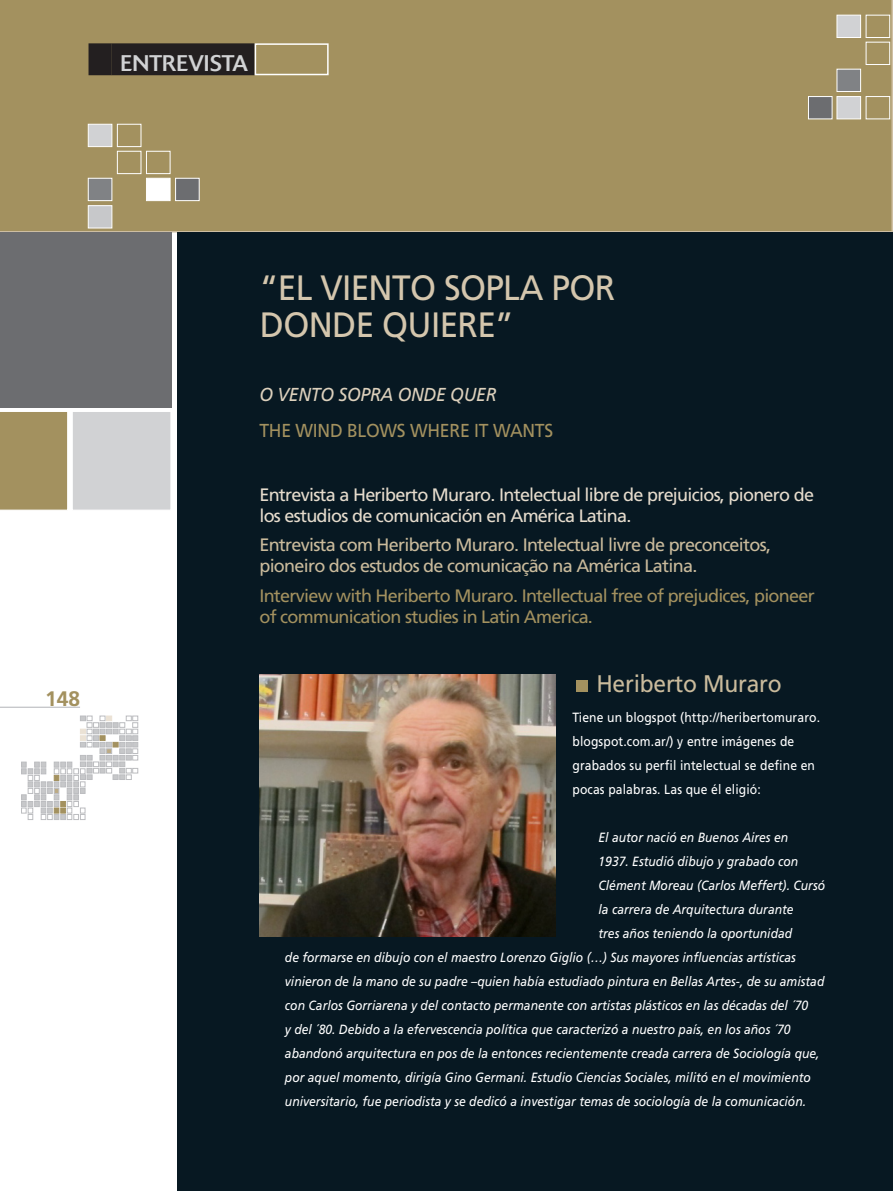
<style>
.page{position:relative;width:893px;height:1191px;background:#fff}
.page>*{position:absolute;margin:0;border:0;box-sizing:border-box;transform-origin:0 0}
.t1{font:35.25px/36.8px "Frutiger";letter-spacing:-.02em;color:#d4c6ad;scale:.95 1}
.t2{font:24px "Frutiger";letter-spacing:-.01em;color:#cabb9c;scale:.95 1}
.t3{font:22.5px "Delta";color:#d1d2d4}
.t4{font:700 21px "Frutiger";color:#a3915f}
.t5{font:18.75px "Frutiger";letter-spacing:-.015em;color:#a3915f;scale:.94 1}
.t6{font:italic 18.75px "Frutiger";letter-spacing:-.015em;color:#ddd1bd;scale:.94 1}
.t7{font:18px/21px "Frutiger";letter-spacing:-.04em;color:#cabb9c}
.t8{font:18px/21px "Frutiger";letter-spacing:-.04em;color:#e6dccd}
.t9{font:18px/21px "Frutiger";letter-spacing:-.04em;color:#a3915f}
.t10{font:italic 13.35px "Frutiger";color:#fff;scale:.91 1}
.t11{font:13.35px/24px "Frutiger";letter-spacing:.01em;color:#fff;scale:.91 1}
</style>
<div class="page">
<svg style="left:21px;top:716px;width:117px;height:103px"></svg>
<div style="left:0;top:0;width:893px;height:232px;background:#a3915f"></div>
<div style="left:88px;top:178px;width:24px;height:23px;background:#808285;border:1px solid #fff"></div>
<div style="left:146px;top:178px;width:24px;height:23px;background:#fff"></div>
<div style="left:175px;top:178px;width:24px;height:23px;background:#6c6d70;border:1px solid #fff"></div>
<div style="left:117px;top:151px;width:24px;height:23px;border:1px solid #fff"></div>
<div style="left:146px;top:151px;width:24px;height:23px;border:1px solid #fff"></div>
<div style="left:88px;top:124px;width:24px;height:23px;background:#d1d2d4;border:1px solid #fff"></div>
<div style="left:117px;top:124px;width:24px;height:23px;border:1px solid #fff"></div>
<div style="left:88px;top:205px;width:24px;height:23px;background:#c7c8ca;border:1px solid #fff"></div>
<div style="left:837px;top:69px;width:24px;height:23px;background:#808285;border:1px solid #fff"></div>
<div style="left:866px;top:42px;width:24px;height:23px;border:1px solid #fff"></div>
<div style="left:837px;top:15px;width:24px;height:23px;background:#d1d2d4;border:1px solid #fff"></div>
<div style="left:866px;top:15px;width:24px;height:23px;border:1px solid #fff"></div>
<div style="left:837px;top:96px;width:24px;height:23px;background:#d1d2d4;border:1px solid #fff"></div>
<div style="left:866px;top:96px;width:24px;height:23px;border:1px solid #fff"></div>
<div style="left:808px;top:96px;width:24px;height:23px;background:#6c6d70;border:1px solid #fff"></div>
<div style="left:177px;top:232px;width:716px;height:959px;background:#071822"></div>
<hr style="left:892px;top:232px;width:1px;height:959px;background:#efe8dd">
<hr style="left:0;top:707px;width:80px;height:1px;background:#b2b3b7">
<svg style="left:0;top:412px;width:171px;height:98px;background:#c0baa8"></svg>
<div style="left:0;top:232px;width:171px;height:176px;background:#6c6d70"></div>
<div style="left:112px;top:44px;width:142px;height:30px;background:#231f20"></div>
<div style="left:111px;top:43px;width:144px;height:32px;border:2px solid #231f20"></div>
<div style="left:255px;top:43px;width:74px;height:32px;border:2px solid #fff"></div>
<div style="left:89px;top:44px;width:22px;height:30px;background:#231f20"></div>
<div style="left:89px;top:43px;width:22px;height:32px;border:2px solid #231f20"></div>
<div style="left:576px;top:680px;width:12px;height:11px;background:#a3915f"></div>
<img style="left:260px;top:674px;width:295px;height:262px">
<h3 class="t3" style="left:120px;top:50px;width:129px">ENTREVISTA</h3>
<h3 class="t4" style="left:45px;top:686px;width:37px">148</h3>
<h1 class="t1" style="left:260px;top:270px;width:375px">“El vie nto sopla por donde quiere”</h1>
<h3 class="t6" style="left:259px;top:383px;width:254px">O vento so pra o nde quer</h3>
<h3 class="t5" style="left:259px;top:420px;width:314px">The wind blows whe re it wants</h3>
<h3 class="t8" style="left:259px;top:484px;width:556px">Entrevista a Heriberto Muraro. I ntelectual libre de prejuicios, pionero de los estudios de comunicación en América Latina.</h3>
<h3 class="t7" style="left:259px;top:534px;width:513px">Entrevista com H eriberto Muraro. I ntelectual livre de preconceitos, pioneiro dos estudos de comunicação na América Latina.</h3>
<h3 class="t9" style="left:259px;top:585px;width:557px">I nterview with H eriberto Muraro. I ntellectual free of prejudices, pioneer of communication studies in Latin America.</h3>
<h2 class="t2" style="left:596px;top:670px;width:197px">Heriberto Muraro</h2>
<p class="t11" style="left:572px;top:705px;width:274px">Tiene un blogspot (http://heribertomuraro. blogspot.com.ar/) y entre imágenes de grabados su perfil intelectual se define en pocas palabras. Las que él eligió:</p>
<p class="t10" style="left:598px;top:829px;width:210px">El autor nació en Buenos Aires en</p>
<p class="t10" style="left:598px;top:853px;width:221px">1937. Estudió dibujo y grabado con</p>
<p class="t10" style="left:598px;top:877px;width:251px">Clément Moreau (Carlos Meffert). Cursó</p>
<p class="t10" style="left:598px;top:901px;width:216px">la carrera de Arquitectura durante</p>
<p class="t10" style="left:598px;top:925px;width:215px">tres años teniendo la oportunidad</p>
<p class="t10" style="left:285px;top:949px;width:563px">de formarse en dibujo con el maestro Lorenzo Giglio (…) Sus mayores influencias artísticas</p>
<p class="t10" style="left:285px;top:973px;width:595px">vinieron de la mano de su padre –quien había estudiado pintura en Bellas Artes-, de su amistad</p>
<p class="t10" style="left:285px;top:997px;width:577px">con Carlos Gorriarena y del contacto permanente con artistas plásticos en las décadas del ´70</p>
<p class="t10" style="left:285px;top:1021px;width:557px">y del ´80. Debido a la efervescencia política que caracterizó a nuestro país, en los años ´70</p>
<p class="t10" style="left:285px;top:1045px;width:589px">abandonó arquitectura en pos de la entonces recientemente creada carrera de Sociología que,</p>
<p class="t10" style="left:285px;top:1069px;width:579px">por aquel momento, dirigía Gino Germani. Estudio Ciencias Sociales, militó en el movimiento</p>
<p class="t10" style="left:285px;top:1093px;width:574px">universitario, fue periodista y se dedicó a investigar temas de sociología de la comunicación.</p>
</div>
